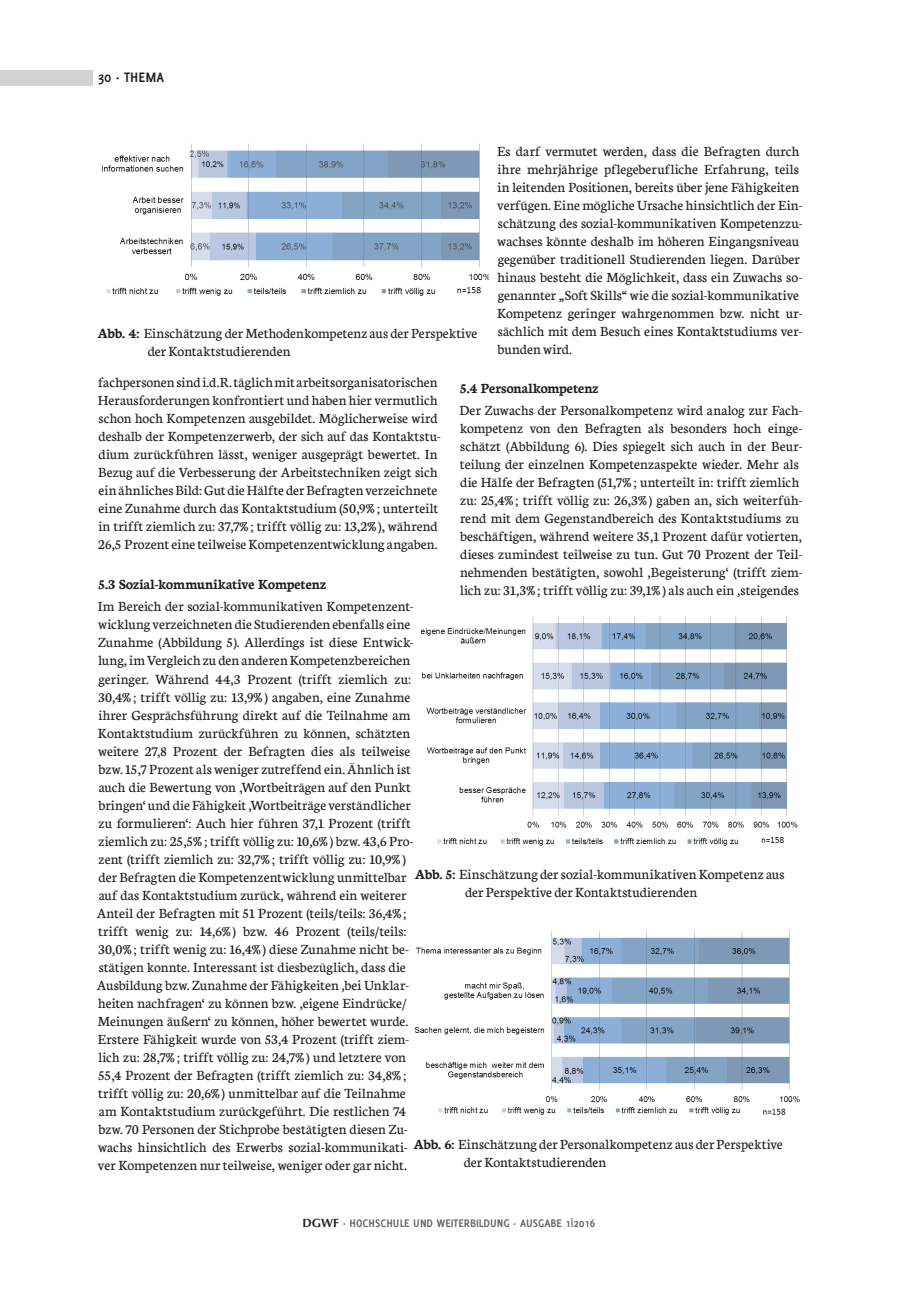
<style>
.page{position:relative;width:919px;height:1289px;background:#fff}
.page>*{position:absolute;margin:0;border:0;box-sizing:border-box;transform-origin:0 0}
.t1{font:15px/18px "Neuton";letter-spacing:.01em;color:#231f20}
.t2{font:700 15px "Neuton";letter-spacing:.005em;color:#231f20}
.t3{font:700 15px "Delicious";color:#231f20}
.t4{font:700 12px "Delicious";color:#636366}
.s1{font-weight:700}
.s2{font-family:"Optima LT Std";color:#231f20}
</style>
<div class="page">
<div style="left:0;top:70px;width:92px;height:16px;background:#d1d2d4"></div>
<img style="left:101px;top:143px;width:387px;height:153px">
<img style="left:420px;top:616px;width:378px;height:230px">
<img style="left:415px;top:931px;width:385px;height:184px">
<p class="t3" style="left:98px;top:68px;width:68px">30 · THEMA</p>
<p class="t1" style="left:497px;top:141px;width:307px">Es darf vermutet werden, dass die Befragten durch ihre mehrjährige pflegeberufliche Erfahrung, teils in leitenden Positionen, bereits über jene Fähigkeiten verfügen. Eine mögliche Ursache hinsichtlich der Ein&shy;schätzung des sozial-kommunikativen Kompetenzzu&shy;wachses könnte deshalb im höheren Eingangsniveau gegenüber traditionell Studierenden liegen. Darüber hinaus besteht die Möglichkeit, dass ein Zuwachs so&shy;genannter „Soft Skills“ wie die sozial-kommunikative Kompetenz geringer wahrgenommen bzw. nicht ur&shy;sächlich mit dem Besuch eines Kontaktstudiums ver&shy;bunden wird.</p>
<p class="t2" style="left:460px;top:378px;width:140px">5.4 Personalkompetenz</p>
<p class="t1" style="left:459px;top:400px;width:344px">Der Zuwachs der Personalkompetenz wird analog zur Fach&shy;kompetenz von den Befragten als besonders hoch einge&shy;schätzt (Abbildung 6). Dies spiegelt sich auch in der Beur&shy;teilung der einzelnen Kompetenzaspekte wieder. Mehr als die Hälfe der Befragten (51,7%; unterteilt in: trifft ziemlich zu: 25,4%; trifft völlig zu: 26,3%) gaben an, sich weiterfüh&shy;rend mit dem Gegenstandbereich des Kontaktstudiums zu beschäftigen, während weitere 35,1 Prozent dafür votierten, dieses zumindest teilweise zu tun. Gut 70 Prozent der Teil&shy;nehmenden bestätigten, sowohl ‚Begeisterung‘ (trifft ziem&shy;lich zu: 31,3%; trifft völlig zu: 39,1%) als auch ein ‚steigendes</p>
<p class="t1" style="left:148px;top:324px;width:331px;text-indent:-50px"><span class="s1">Abb. 4:</span> Einschätzung der Methodenkompetenz aus der Perspektive der Kontaktstudierenden</p>
<p class="t1" style="left:98px;top:372px;width:344px">fachpersonen sind i.d.R. täglich mit arbeitsorganisatorischen Herausforderungen konfrontiert und haben hier vermutlich schon hoch Kompetenzen ausgebildet. Möglicherweise wird deshalb der Kompetenzerwerb, der sich auf das Kontaktstu&shy;dium zurückführen lässt, weniger ausgeprägt bewertet. In Bezug auf die Verbesserung der Arbeitstechniken zeigt sich ein ähnliches Bild: Gut die Hälfte der Befragten verzeichnete eine Zunahme durch das Kontaktstudium (50,9%; unterteilt in trifft ziemlich zu: 37,7%; trifft völlig zu: 13,2%), während 26,5 Prozent eine teilweise Kompetenzentwicklung angaben.</p>
<p class="t2" style="left:99px;top:575px;width:229px">5.3 Sozial-kommunikative Kompetenz</p>
<p class="t1" style="left:97px;top:597px;width:318px">Im Bereich der sozial-kommunikativen Kompetenzent&shy;wicklung verzeichneten die Studierenden ebenfalls eine Zunahme (Abbildung 5). Allerdings ist diese Entwick&shy;lung, im Vergleich zu den anderen Kompetenzbereichen geringer. Während 44,3 Prozent (trifft ziemlich zu:<br>30,4%; trifft völlig zu: 13,9%) angaben, eine Zunahme ihrer Gesprächsführung direkt auf die Teilnahme am Kontaktstudium zurückführen zu können, schätzten weitere 27,8 Prozent der Befragten dies als teilweise bzw. 15,7 Prozent als weniger zutreffend ein. Ähnlich ist auch die Bewertung von ‚Wortbeiträgen auf den Punkt bringen‘ und die Fähigkeit ‚Wortbeiträge verständlicher zu formulieren‘: Auch hier führen 37,1 Prozent (trifft ziemlich zu: 25,5%; trifft völlig zu: 10,6%) bzw. 43,6 Pro&shy;zent (trifft ziemlich zu: 32,7%; trifft völlig zu: 10,9%) der Befragten die Kompetenzentwicklung unmittelbar auf das Kontaktstudium zurück, während ein weiterer Anteil der Befragten mit 51 Prozent (teils/teils: 36,4%; trifft wenig zu: 14,6%) bzw. 46 Prozent (teils/teils:<br>30,0%; trifft wenig zu: 16,4%) diese Zunahme nicht be&shy;stätigen konnte. Interessant ist diesbezüglich, dass die Ausbildung bzw. Zunahme der Fähigkeiten ‚bei Unklar&shy;heiten nachfragen‘ zu können bzw. ‚eigene Eindrücke/ Meinungen äußern‘ zu können, höher bewertet wurde.<br>Erstere Fähigkeit wurde von 53,4 Prozent (trifft ziem&shy;lich zu: 28,7%; trifft völlig zu: 24,7%) und letztere von 55,4 Prozent der Befragten (trifft ziemlich zu: 34,8%; trifft völlig zu: 20,6%) unmittelbar auf die Teilnahme am Kontaktstudium zurückgeführt. Die restlichen 74 bzw. 70 Personen der Stichprobe bestätigten diesen Zu&shy;wachs hinsichtlich des Erwerbs sozial-kommunikati&shy;ver Kompetenzen nur teilweise, weniger oder gar nicht.</p>
<p class="t1" style="left:465px;top:864px;width:321px;text-indent:-50px"><span class="s1">Abb. 5:</span> Einschätzung der sozial-kommunikativen Kompetenz aus der Perspektive der Kontaktstudierenden</p>
<p class="t1" style="left:463px;top:1134px;width:320px;text-indent:-50px"><span class="s1">Abb. 6:</span> Einschätzung der Personalkompetenz aus der Perspektive der Kontaktstudierenden</p>
<p class="t4" style="left:302px;top:1216px;width:294px"><span class="s2">DGWF</span> · HOCHSCHULE UND WEITERBILDUNG · AUSGABE 1|2016</p>
</div>
